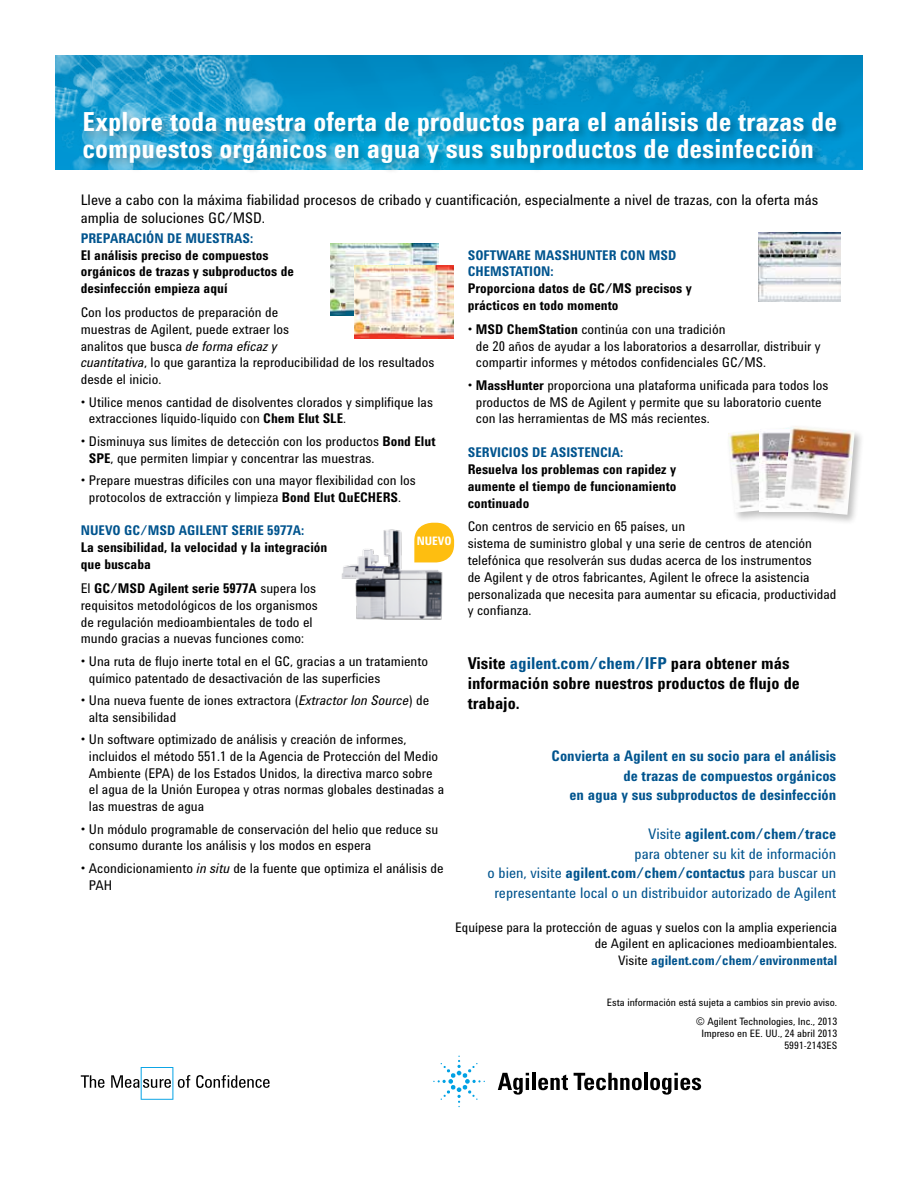
<style>
.page{position:relative;width:918px;height:1188px;background:#fff}
.page>*{position:absolute;margin:0;border:0;box-sizing:border-box;transform-origin:0 0}
.t1{font:700 27px/27px "Agilent Condensed CFF";color:#fff}
.t2{font:700 16.8px/20px "Agilent Condensed CFF";color:#000}
.t3{font:15px/19.5px "Agilent Condensed CFF";color:#00548e;text-align:right}
.t4{font:15px/18px "Agilent Condensed CFF";color:#000}
.t5{font:700 15px/19.5px "Agilent Condensed CFF";color:#00548e;text-align:right}
.t6{font:13.8px/16.8px "Agilent Condensed CFF";color:#000}
.t7{font:700 13.8px/16.8px "Agilent Condensed CFF";color:#000}
.t8{font:700 13.8px "Agilent Condensed CFF";color:#00548e}
.t9{font:13.5px/16.5px "Agilent Condensed CFF";color:#000;text-align:right}
.t10{font:700 12px "Agilent Condensed CFF";color:#fff}
.t11{font:10.5px/18.8px "Agilent Condensed CFF";color:#000;text-align:right}
.s1{font-style:italic}
.s2{font-weight:700}
.s3{color:#00548e}
.s4{font-weight:700;color:#00548e}
</style>
<div class="page">
<svg style="left:498px;top:1073px;width:31px;height:22px"></svg>
<hr style="left:532px;top:1073px;width:4px;height:17px;background:#000">
<svg style="left:538px;top:1075px;width:30px;height:15px"></svg>
<svg style="left:574px;top:1073px;width:68px;height:17px"></svg>
<hr style="left:644px;top:1073px;width:4px;height:17px;background:#000">
<svg style="left:650px;top:1073px;width:51px;height:22px"></svg>
<svg style="left:433px;top:1056px;width:52px;height:51px"></svg>
<svg style="left:81px;top:1075px;width:23px;height:13px"></svg>
<svg style="left:196px;top:1075px;width:74px;height:13px"></svg>
<svg style="left:111px;top:1067px;width:79px;height:33px"></svg>
<img style="left:55px;top:55px;width:808px;height:114px">
<div style="left:81px;top:110px;width:766px;height:64px;background:#000;opacity:.25"></div>
<img style="left:342px;top:529px;width:101px;height:91px">
<img style="left:759px;top:233px;width:81px;height:69px">
<img style="left:330px;top:243px;width:108px;height:72px">
<img style="left:354px;top:266px;width:100px;height:72px">
<svg style="left:414px;top:523px;width:40px;height:39px;background:#fec52d"></svg>
<div style="left:726px;top:423px;width:139px;height:102px;background:#000;opacity:.25"></div>
<img style="left:728px;top:428px;width:55px;height:85px">
<img style="left:760px;top:429px;width:23px;height:82px">
<img style="left:783px;top:426px;width:72px;height:89px">
<h1 class="t1" style="left:82px;top:107px;width:756px">Explore toda nuestra oferta de productos para el análisis de trazas de compuestos orgánicos en agua y sus subproductos de desinfección</h1>
<p class="t4" style="left:81px;top:190px;width:739px">Lleve a cabo con la máxima fiabilidad procesos de cribado y cuantificación, especialmente a nivel de trazas, con la oferta más amplia de soluciones GC/MSD.</p>
<p class="t8" style="left:81px;top:228px;width:9px">PREPARA</p>
<p class="t8" style="left:135px;top:228px;width:120px">CIÓN DE MUESTRAS:</p>
<p class="t7" style="left:81px;top:246px;width:215px">El análisis preciso de compuestos orgánicos de trazas y subproductos de desinfección empieza aquí</p>
<p class="t6" style="left:81px;top:303px;width:355px">Con los productos de preparación de<br>muestras de Agilent, puede extraer los<br>analitos que busca <span class="s1">de forma eficaz y<br>cuantitativa</span>, lo que garantiza la reproducibilidad de los resultados desde el inicio.</p>
<p class="t6" style="left:89px;top:393px;width:346px;text-indent:-8px"><span class="s2">•</span> Utilice menos cantidad de disolventes clorados y simplifique las extracciones líquido-líquido con <span class="s2">Chem Elut SLE</span>.</p>
<p class="t6" style="left:89px;top:432px;width:348px;text-indent:-8px">• Disminuya sus límites de detección con los productos <span class="s2">Bond Elut<br>SPE</span>, que permiten limpiar y concentrar las muestras.</p>
<p class="t6" style="left:81px;top:471px;width:337px;text-align:center">• Prepare muestras difíciles con una mayor flexibilidad con los protocolos de extracción y limpieza <span class="s2">Bond Elut QuECHERS</span>.</p>
<p class="t8" style="left:81px;top:520px;width:225px">NUEVO GC/MSD AGILENT SERIE 5977A:</p>
<p class="t7" style="left:81px;top:539px;width:248px">La sensibilidad, la velocidad y la integración que buscaba</p>
<p class="t6" style="left:81px;top:579px;width:239px">El <span class="s2">GC/MSD Agilent serie 5977A</span> supera los requisitos metodológicos de los organismos de regulación medioambientales de todo el mundo gracias a nuevas funciones como:</p>
<p class="t6" style="left:89px;top:652px;width:341px;text-indent:-8px">• Una ruta de flujo inerte total en el GC, gracias a un tratamiento químico patentado de desactivación de las superficies</p>
<p class="t6" style="left:89px;top:691px;width:342px;text-indent:-8px">• Una nueva fuente de iones extractora (<span class="s1">Extractor Ion Source</span>) de alta sensibilidad</p>
<p class="t6" style="left:89px;top:730px;width:357px;text-indent:-8px">• Un software optimizado de análisis y creación de informes, incluidos el método 551.1 de la Agencia de Protección del Medio Ambiente (EPA) de los Estados Unidos, la directiva marco sobre el agua de la Unión Europea y otras normas globales destinadas a las muestras de agua</p>
<p class="t6" style="left:89px;top:820px;width:351px;text-indent:-8px">• Un módulo programable de conservación del helio que reduce su consumo durante los análisis y los modos en espera</p>
<p class="t6" style="left:89px;top:859px;width:356px;text-indent:-8px">• Acondicionamiento <span class="s1">in situ</span> de la fuente que optimiza el análisis de<br>PAH</p>
<p class="t10" style="left:417px;top:532px;width:36px">NUeVo</p>
<p class="t8" style="left:468px;top:244px;width:49px">SOFTWARE</p>
<p class="t8" style="left:534px;top:244px;width:69px">MASSHUNTER</p>
<p class="t8" style="left:620px;top:244px;width:56px">CON MSD</p>
<p class="t8" style="left:468px;top:261px;width:88px">CHEMSTATION:</p>
<p class="t7" style="left:468px;top:279px;width:226px">Proporciona datos de GC/MS precisos y prácticos en todo momento</p>
<p class="t6" style="left:476px;top:320px;width:346px;text-indent:-8px"><span class="s2">• MSD ChemStation</span> continúa con una tradición<br>de 20 años de ayudar a los laboratorios a desarrollar, distribuir y compartir informes y métodos confidenciales GC/MS.</p>
<p class="t6" style="left:476px;top:376px;width:354px;text-indent:-8px"><span class="s2">• MassHunter</span> proporciona una plataforma unificada para todos los productos de MS de Agilent y permite que su laboratorio cuente con las herramientas de MS más recientes.</p>
<p class="t8" style="left:468px;top:442px;width:157px">SERVICIOS DE ASISTENCIA:</p>
<p class="t7" style="left:468px;top:460px;width:210px;text-align:justify">Resuelva los problemas con rapidez y aumente el tiempo de funcionamiento continuado</p>
<p class="t6" style="left:468px;top:518px;width:370px">Con centros de servicio en 65 países, un<br>sistema de suministro global y una serie de centros de atención telefónica que resolverán sus dudas acerca de los instrumentos<br>de Agilent y de otros fabricantes, Agilent le ofrece la asistencia personalizada que necesita para aumentar su eficacia, productividad y confianza.</p>
<p class="t2" style="left:468px;top:653px;width:334px">Visite <span class="s3">agilent.com/chem/IFP</span> para obtener más información sobre nuestros productos de flujo de trabajo.</p>
<p class="t5" style="left:552px;top:746px;width:286px">Convierta a Agilent en su socio para el análisis de trazas de compuestos orgánicos<br>en agua y sus subproductos de desinfección</p>
<p class="t3" style="left:488px;top:824px;width:350px">Visite <span class="s2">agilent.com/chem/trace<br></span>para obtener su kit de información<br>o bien, visite <span class="s2">agilent.com/chem/contactus</span> para buscar un representante local o un distribuidor autorizado de Agilent</p>
<p class="t9" style="left:455px;top:918px;width:384px">Equípese para la protección de aguas y suelos con la amplia experiencia de Agilent en aplicaciones medioambientales.<br>Visite <span class="s4">agilent.com/chem/environmental</span></p>
<p class="t11" style="left:607px;top:993px;width:232px">Esta información está sujeta a cambios sin previo aviso. © Agilent Technologies, Inc., 2013</p>
<p class="t11" style="left:701px;top:1027px;width:137px;line-height:12px">Impreso en EE. UU., 24 abril 2013<br>5991-2143ES</p>
</div>
